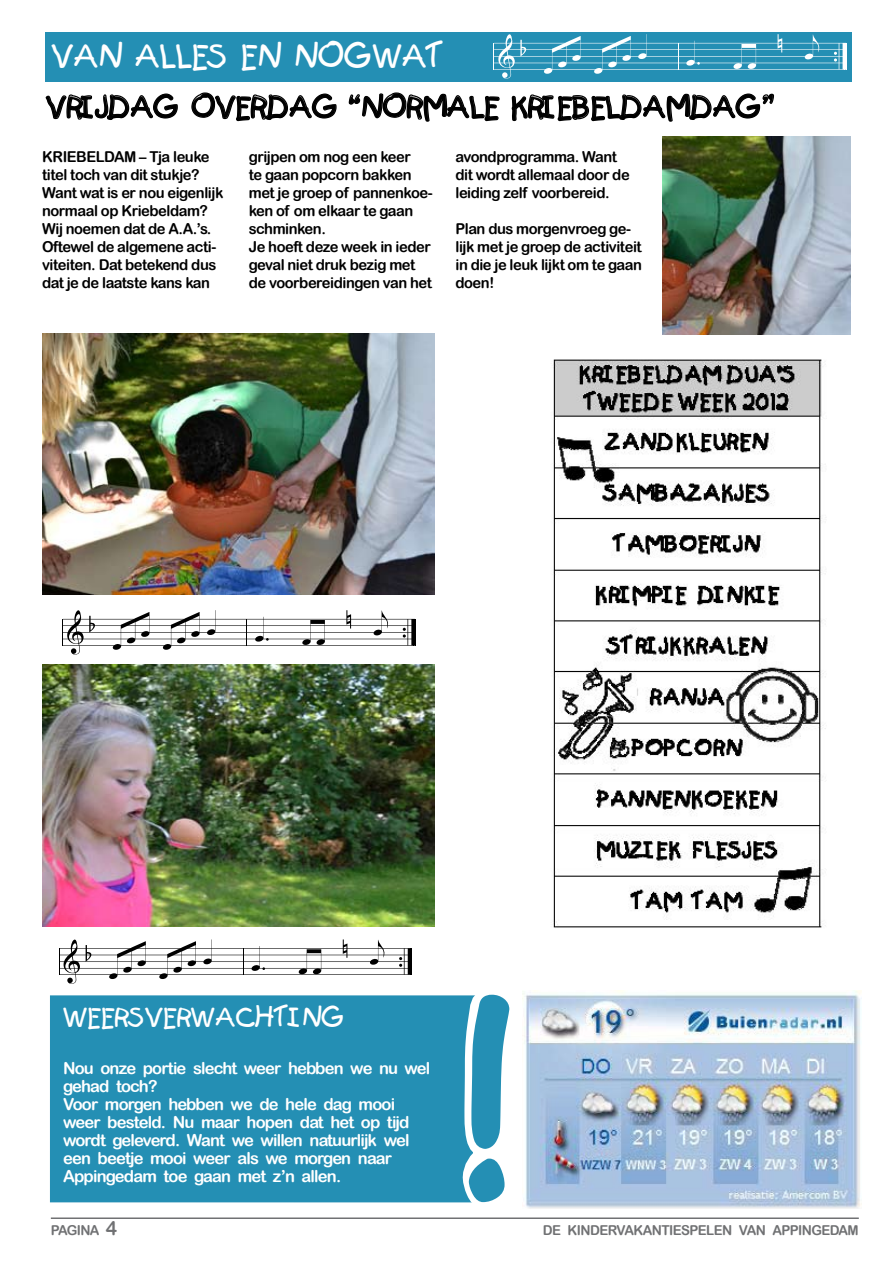
<style>
.page{position:relative;width:893px;height:1263px;background:#fff}
.page>*{position:absolute;margin:0;border:0;box-sizing:border-box;transform-origin:0 0}
.t1{font:33px "Kids Plain";letter-spacing:-.05em;color:#fff}
.t2{font:30px "Kids Plain";letter-spacing:-.05em;color:#000}
.t3{font:27px "Kids Plain";letter-spacing:-.05em;color:#fff}
.t4{font:16.5px/18px "Arial Rounded MT Bold";letter-spacing:-.05em;color:#fff}
.t5{font:15px/18px "Arial Rounded MT Bold";letter-spacing:-.03em;color:#000}
.t6{font:13.65px "Arial Rounded MT Bold";letter-spacing:-.045em;color:#707173}
.s1{font-size:19.5px}
</style>
<div class="page">
<div style="left:50px;top:995px;width:438px;height:207px;background:#248fb4"></div>
<svg style="left:449px;top:994px;width:61px;height:209px"></svg>
<div style="left:46px;top:32px;width:806px;height:50px;background:#248fb4"></div>
<hr style="left:51px;top:1217px;width:808px;height:2px;background:#707173">
<svg style="left:45px;top:70px;width:133px;height:50px"></svg>
<svg style="left:191px;top:92px;width:146px;height:30px"></svg>
<svg style="left:348px;top:92px;width:152px;height:30px"></svg>
<svg style="left:511px;top:93px;width:263px;height:29px"></svg>
<svg style="left:804px;top:35px;width:15px;height:25px"></svg>
<svg style="left:638px;top:34px;width:9px;height:25px"></svg>
<svg style="left:778px;top:34px;width:4px;height:19px"></svg>
<svg style="left:733px;top:44px;width:23px;height:25px"></svg>
<svg style="left:594px;top:36px;width:37px;height:38px"></svg>
<svg style="left:544px;top:36px;width:37px;height:38px"></svg>
<svg style="left:686px;top:41px;width:14px;height:25px"></svg>
<hr style="left:494px;top:43px;width:352px;height:1px;background:#fff">
<hr style="left:494px;top:56px;width:352px;height:1px;background:#fff">
<hr style="left:494px;top:49px;width:352px;height:1px;background:#fff">
<hr style="left:494px;top:63px;width:352px;height:1px;background:#fff">
<hr style="left:494px;top:69px;width:352px;height:1px;background:#fff">
<svg style="left:678px;top:44px;width:1px;height:25px"></svg>
<svg style="left:834px;top:43px;width:13px;height:26px"></svg>
<svg style="left:494px;top:34px;width:32px;height:45px"></svg>
<img style="left:522px;top:990px;width:339px;height:219px">
<img style="left:553px;top:359px;width:273px;height:569px">
<img style="left:43px;top:333px;width:392px;height:261px">
<img style="left:43px;top:665px;width:392px;height:261px">
<svg style="left:370px;top:940px;width:15px;height:25px"></svg>
<svg style="left:203px;top:939px;width:9px;height:26px"></svg>
<svg style="left:343px;top:939px;width:4px;height:19px"></svg>
<svg style="left:298px;top:949px;width:23px;height:25px"></svg>
<svg style="left:159px;top:941px;width:37px;height:38px"></svg>
<svg style="left:109px;top:941px;width:37px;height:38px"></svg>
<svg style="left:251px;top:946px;width:14px;height:25px"></svg>
<hr style="left:59px;top:948px;width:352px;height:1px;background:#000">
<hr style="left:59px;top:961px;width:352px;height:1px;background:#000">
<hr style="left:59px;top:955px;width:352px;height:1px;background:#000">
<hr style="left:59px;top:968px;width:352px;height:1px;background:#000">
<hr style="left:59px;top:974px;width:352px;height:1px;background:#000">
<svg style="left:59px;top:939px;width:21px;height:45px"></svg>
<svg style="left:243px;top:949px;width:1px;height:25px"></svg>
<svg style="left:399px;top:948px;width:13px;height:27px"></svg>
<svg style="left:86px;top:945px;width:5px;height:17px"></svg>
<svg style="left:373px;top:610px;width:15px;height:26px"></svg>
<svg style="left:207px;top:618px;width:8px;height:17px"></svg>
<svg style="left:346px;top:610px;width:5px;height:18px"></svg>
<svg style="left:302px;top:620px;width:23px;height:25px"></svg>
<svg style="left:163px;top:612px;width:37px;height:38px"></svg>
<svg style="left:112px;top:612px;width:37px;height:38px"></svg>
<svg style="left:255px;top:617px;width:14px;height:25px"></svg>
<hr style="left:63px;top:619px;width:352px;height:1px;background:#000">
<hr style="left:63px;top:632px;width:352px;height:1px;background:#000">
<hr style="left:63px;top:625px;width:352px;height:1px;background:#000">
<hr style="left:63px;top:639px;width:352px;height:1px;background:#000">
<hr style="left:63px;top:645px;width:352px;height:1px;background:#000">
<svg style="left:403px;top:619px;width:13px;height:26px"></svg>
<svg style="left:62px;top:610px;width:33px;height:45px"></svg>
<img style="left:663px;top:136px;width:187px;height:198px">
<h1 class="t1" style="left:51px;top:36px;width:397px">VAN ALLES EN NOGWAT</h1>
<h2 class="t2" style="left:46px;top:89px;width:730px">VRIJDAG OVERDAG “NORMALE KRIEBELDAMDAG”</h2>
<p class="t5" style="left:42px;top:147px;width:183px">KRIEBELDAM – Tja leuke titel toch van dit stukje?<br>Want wat is er nou eigenlijk normaal op Kriebeldam?<br>Wij noemen dat de A.A.’s.<br>Oftewel de algemene acti&shy;viteiten. Dat betekend dus dat je de laatste kans kan</p>
<p class="t5" style="left:249px;top:147px;width:185px">grijpen om nog een keer<br>te gaan popcorn bakken met je groep of pannenkoe&shy;ken of om elkaar te gaan schminken.<br>Je hoeft deze week in ieder geval niet druk bezig met de voorbereidingen van het</p>
<p class="t5" style="left:455px;top:147px;width:176px">avondprogramma. Want dit wordt allemaal door de leiding zelf voorbereid.</p>
<p class="t5" style="left:455px;top:219px;width:188px">Plan dus morgenvroeg ge&shy;lijk met je groep de activiteit in die je leuk lijkt om te gaan doen!</p>
<h3 class="t3" style="left:63px;top:1000px;width:284px">WEERSVERWACHTING</h3>
<p class="t4" style="left:63px;top:1058px;width:369px">Nou onze portie slecht weer hebben we nu wel gehad toch?<br>Voor morgen hebben we de hele dag mooi weer besteld. Nu maar hopen dat het op tijd wordt geleverd. Want we willen natuurlijk wel een beetje mooi weer als we morgen naar Appingedam toe gaan met z’n allen.</p>
<p class="t6" style="left:51px;top:1222px;width:68px">PAGINA <span class="s1">4</span></p>
<p class="t6" style="left:543px;top:1222px;width:318px">DE KINDERVAKANTIESPELEN VAN APPINGEDAM</p>
</div>
